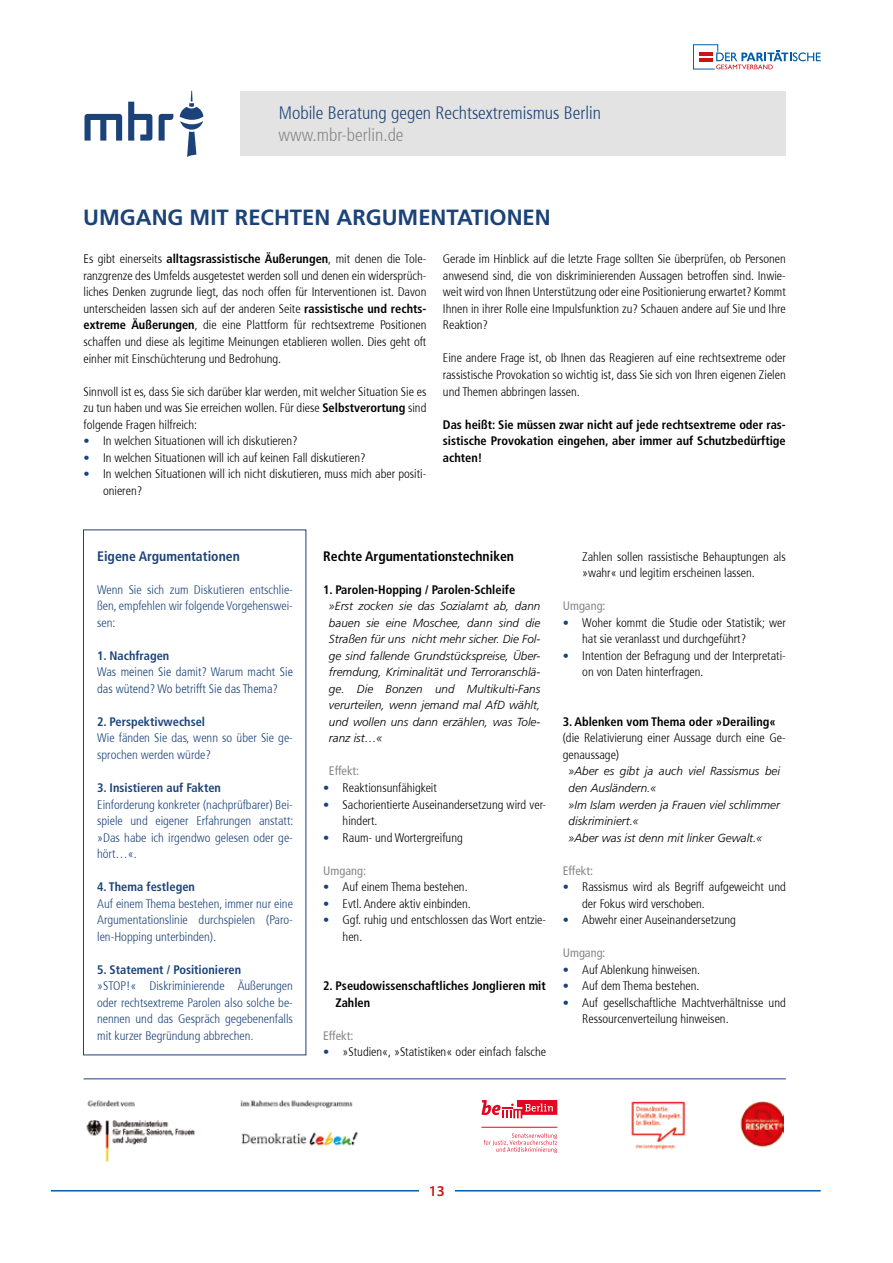
<style>
.page{position:relative;width:893px;height:1263px;background:#fff}
.page>*{position:absolute;margin:0;border:0;box-sizing:border-box;transform-origin:0 0}
.t1{font:700 22.05px "Frutiger";color:#1b4379}
.t2{font:300 condensed 17.85px "Frutiger";color:#1b4379}
.t3{font:300 condensed 17.85px "Frutiger";color:#878787}
.t4{font:600 15px "Myriad Pro";color:#cd1316}
.t5{font:700 condensed 13.8px "Frutiger LT Std";color:#000}
.t6{font:700 condensed 13.8px "Frutiger LT Std";color:#1b4379}
.t7{font:300 condensed 12.45px/16.5px "Frutiger";color:#000}
.t8{font:300 condensed 12.45px/16.5px "Frutiger";color:#1b4379;text-align:justify}
.t9{font:700 condensed 12.45px/16.5px "Frutiger LT Std";color:#000;text-align:justify}
.t10{font:700 condensed 12.45px "Frutiger LT Std";color:#1b4379}
.t11{font:300 condensed 12.45px/16.5px "Frutiger LT Std";color:#1b4379}
.t12{font:condensed 12.45px "Frutiger LT Std";color:#878787}
.t13{font:italic 300 11.7px/16.5px "Frutiger LT Std";color:#000;text-align:justify}
.s1{font-family:"Frutiger LT Std"}
.s2{font-family:"Frutiger LT Std";font-weight:700}
.s3{color:#1b4379}
</style>
<div class="page">
<hr style="left:51px;top:1190px;width:770px;height:1px;background:#005da9">
<div style="left:419px;top:1185px;width:36px;height:26px;background:#fff"></div>
<svg style="left:693px;top:44px;width:128px;height:25px"></svg>
<svg style="left:84px;top:91px;width:119px;height:66px"></svg>
<div style="left:240px;top:91px;width:546px;height:64px;background:#e3e3e3"></div>
<div style="left:83px;top:530px;width:223px;height:525px;border:1px solid #1b4379"></div>
<img style="left:86px;top:1100px;width:272px;height:62px">
<img style="left:631px;top:1102px;width:153px;height:48px">
<hr style="left:84px;top:1078px;width:702px;height:1px;background:#1b4379">
<svg style="left:481px;top:1100px;width:76px;height:18px"></svg>
<svg style="left:484px;top:1133px;width:73px;height:20px"></svg>
<hr style="left:481px;top:1127px;width:76px;height:1px;background:#e40521">
<h2 class="t2" style="left:279px;top:102px;width:324px">Mobile Beratung gegen Rechtsextremismus Berlin</h2>
<h2 class="t3" style="left:279px;top:124px;width:126px">www.mbr-berlin.de</h2>
<h1 class="t1" style="left:83px;top:204px;width:469px">UMGANG MIT RECHTEN ARGUMENTATIONEN</h1>
<p class="t7" style="left:84px;top:251px;width:344px;text-align:justify"><span class="s1">E</span>s gibt einerseits <span class="s2">alltagsrassistische Äußerungen</span><span class="s1">,</span> mit denen die Tole&shy;ranzgrenze des Umfelds ausgetestet werden soll und denen ein widersprüch&shy;liches Denken zugrunde liegt, das noch offen für Interventionen ist. Davon unterscheiden lassen sich auf der anderen Seite <span class="s2">rassistische und rechts&shy;extreme Äußerungen</span><span class="s1">,</span> die eine Plattform für rechtsextreme Positionen schaffen und diese als legitime Meinungen etablieren wollen. Dies geht oft einher mit Einschüchterung und Bedrohung.</p>
<p class="t7" style="left:84px;top:383px;width:344px;text-align:justify">Sinnvoll ist es, dass Sie sich darüber klar werden, mit welcher Situation Sie es zu tun haben und was Sie erreichen wollen. Für diese <span class="s2">Selbstverortung</span> sind folgende Fragen hilfreich:</p>
<p class="t7" style="left:84px;top:433px;width:216px"><span class="s3">•</span> In welchen Situationen will ich diskutieren?</p>
<p class="t7" style="left:84px;top:449px;width:284px"><span class="s3">•</span> In welchen Situationen will ich auf keinen Fall diskutieren?</p>
<p class="t7" style="left:103px;top:466px;width:325px;text-indent:-20px"><span class="s3">•</span> In welchen Situationen will ich nicht diskutieren, muss mich aber positi&shy;onieren?</p>
<p class="t7" style="left:443px;top:251px;width:344px;text-align:justify">Gerade im Hinblick auf die letzte Frage sollten Sie überprüfen, ob Personen anwesend sind, die von diskriminierenden Aussagen betroffen sind. Inwie&shy;weit wird von Ihnen Unterstützung oder eine Positionierung erwartet? Kommt Ihnen in ihrer Rolle eine Impulsfunktion zu? Schauen andere auf Sie und Ihre Reaktion?</p>
<p class="t7" style="left:443px;top:350px;width:344px;text-align:justify">Eine andere Frage ist, ob Ihnen das Reagieren auf eine rechtsextreme oder rassistische Provokation so wichtig ist, dass Sie sich von Ihren eigenen Zielen und Themen abbringen lassen.</p>
<p class="t9" style="left:443px;top:416px;width:344px">Das heißt: Sie müssen zwar nicht auf jede rechtsextreme oder ras&shy;sistische Provokation eingehen, aber immer auf Schutzbedürftige achten!</p>
<p class="t6" style="left:97px;top:548px;width:144px">Eigene Argumentationen</p>
<p class="t8" style="left:97px;top:581px;width:197px">Wenn Sie sich zum Diskutieren entschlie&shy;ßen, empfehlen wir folgende Vorgehenswei&shy;sen:</p>
<p class="t10" style="left:97px;top:648px;width:74px">1. Nachfragen</p>
<p class="t11" style="left:97px;top:664px;width:197px">Was meinen Sie damit? Warum macht Sie das wütend? Wo betrifft Sie das Thema?</p>
<p class="t10" style="left:97px;top:714px;width:109px">2. Perspektivwechsel</p>
<p class="t8" style="left:97px;top:730px;width:197px">Wie fänden Sie das, wenn so über Sie ge&shy;sprochen werden würde?</p>
<p class="t10" style="left:97px;top:780px;width:125px">3. Insistieren auf Fakten</p>
<p class="t8" style="left:97px;top:796px;width:198px">Einforderung konkreter (nachprüfbarer) Bei&shy;spiele und eigener Erfahrungen anstatt: »Das habe ich irgendwo gelesen oder ge&shy;hört…«.</p>
<p class="t10" style="left:97px;top:879px;width:99px">4. Thema festlegen</p>
<p class="t8" style="left:97px;top:895px;width:197px">Auf einem Thema bestehen, immer nur eine Argumentationslinie durchspielen (Paro&shy;len-Hopping unterbinden).</p>
<p class="t10" style="left:97px;top:962px;width:146px">5. Statement / Positionieren</p>
<p class="t8" style="left:97px;top:978px;width:197px">»STOP!« Diskriminierende Äußerungen oder rechtsextreme Parolen also solche be&shy;nennen und das Gespräch gegebenenfalls mit kurzer Begründung abbrechen.</p>
<p class="t5" style="left:323px;top:548px;width:192px">Rechte Argumentationstechniken</p>
<p class="t9" style="left:323px;top:581px;width:194px">1. Parolen-Hopping / Parolen-Schleife</p>
<p class="t13" style="left:329px;top:598px;width:213px">»Erst zocken sie das Sozialamt ab, dann bauen sie eine Moschee, dann sind die Straßen für uns nicht mehr sicher. Die Fol&shy;ge sind fallende Grundstückspreise, Über&shy;fremdung, Kriminalität und Terroranschlä&shy;ge. Die Bonzen und Multikulti-Fans verurteilen, wenn jemand mal AfD wählt, und wollen uns dann erzählen, was Tole&shy;ranz ist…«</p>
<p class="t12" style="left:329px;top:764px;width:32px">Effekt:</p>
<p class="t7" style="left:323px;top:780px;width:115px"><span class="s3">•</span> Reaktionsunfähigkeit</p>
<p class="t7" style="left:343px;top:796px;width:205px;text-indent:-20px"><span class="s3">•</span> Sachorientierte Auseinandersetzung wird ver&shy;hindert.</p>
<p class="t7" style="left:323px;top:829px;width:141px"><span class="s3">•</span> Raum- und Wortergreifung</p>
<p class="t12" style="left:323px;top:863px;width:44px">Umgang:</p>
<p class="t7" style="left:323px;top:879px;width:146px"><span class="s3">•</span> Auf einem Thema bestehen.</p>
<p class="t7" style="left:323px;top:895px;width:149px"><span class="s3">•</span> Evtl. Andere aktiv einbinden.</p>
<p class="t7" style="left:343px;top:912px;width:205px;text-indent:-20px"><span class="s3">•</span> Ggf. ruhig und entschlossen das Wort entzie&shy;hen.</p>
<p class="t9" style="left:336px;top:978px;width:212px;text-indent:-12px">2. Pseudowissenschaftliches Jonglieren mit<br>Zahlen</p>
<p class="t12" style="left:323px;top:1028px;width:32px">Effekt:</p>
<p class="t7" style="left:323px;top:1044px;width:225px"><span class="s3">•</span> »Studien«, »Statistiken« oder einfach falsche</p>
<p class="t7" style="left:582px;top:548px;width:205px">Zahlen sollen rassistische Behauptungen als »wahr« und legitim erscheinen lassen.</p>
<p class="t12" style="left:563px;top:599px;width:44px">Umgang:</p>
<p class="t7" style="left:582px;top:614px;width:205px;text-indent:-20px"><span class="s3">•</span> Woher kommt die Studie oder Statistik; wer hat sie veranlasst und durchgeführt?</p>
<p class="t7" style="left:582px;top:647px;width:205px;text-indent:-20px"><span class="s3">•</span> Intention der Befragung und der Interpretati&shy;on von Daten hinterfragen.</p>
<p class="t9" style="left:563px;top:713px;width:215px">3. Ablenken vom Thema oder »Derailing«</p>
<p class="t7" style="left:563px;top:730px;width:225px">(die Relativierung einer Aussage durch eine Ge&shy;genaussage)</p>
<p class="t13" style="left:569px;top:763px;width:213px;text-align:left">»Aber es gibt ja auch viel Rassismus bei den Ausländern.«<br>»Im Islam werden ja Frauen viel schlimmer diskriminiert.«<br>»Aber was ist denn mit linker Gewalt.«</p>
<p class="t12" style="left:563px;top:863px;width:32px">Effekt:</p>
<p class="t7" style="left:582px;top:879px;width:205px;text-indent:-20px"><span class="s3">•</span> Rassismus wird als Begriff aufgeweicht und der Fokus wird verschoben.</p>
<p class="t7" style="left:563px;top:912px;width:175px"><span class="s3">•</span> Abwehr einer Auseinandersetzung</p>
<p class="t12" style="left:563px;top:945px;width:44px">Umgang:</p>
<p class="t7" style="left:563px;top:961px;width:139px"><span class="s3">•</span> Auf Ablenkung hinweisen.</p>
<p class="t7" style="left:563px;top:978px;width:138px"><span class="s3">•</span> Auf dem Thema bestehen.</p>
<p class="t7" style="left:582px;top:994px;width:205px;text-indent:-20px"><span class="s3">•</span> Auf gesellschaftliche Machtverhältnisse und<br>Ressourcenverteilung hinweisen.</p>
<p class="t4" style="left:429px;top:1182px;width:18px">13</p>
</div>
